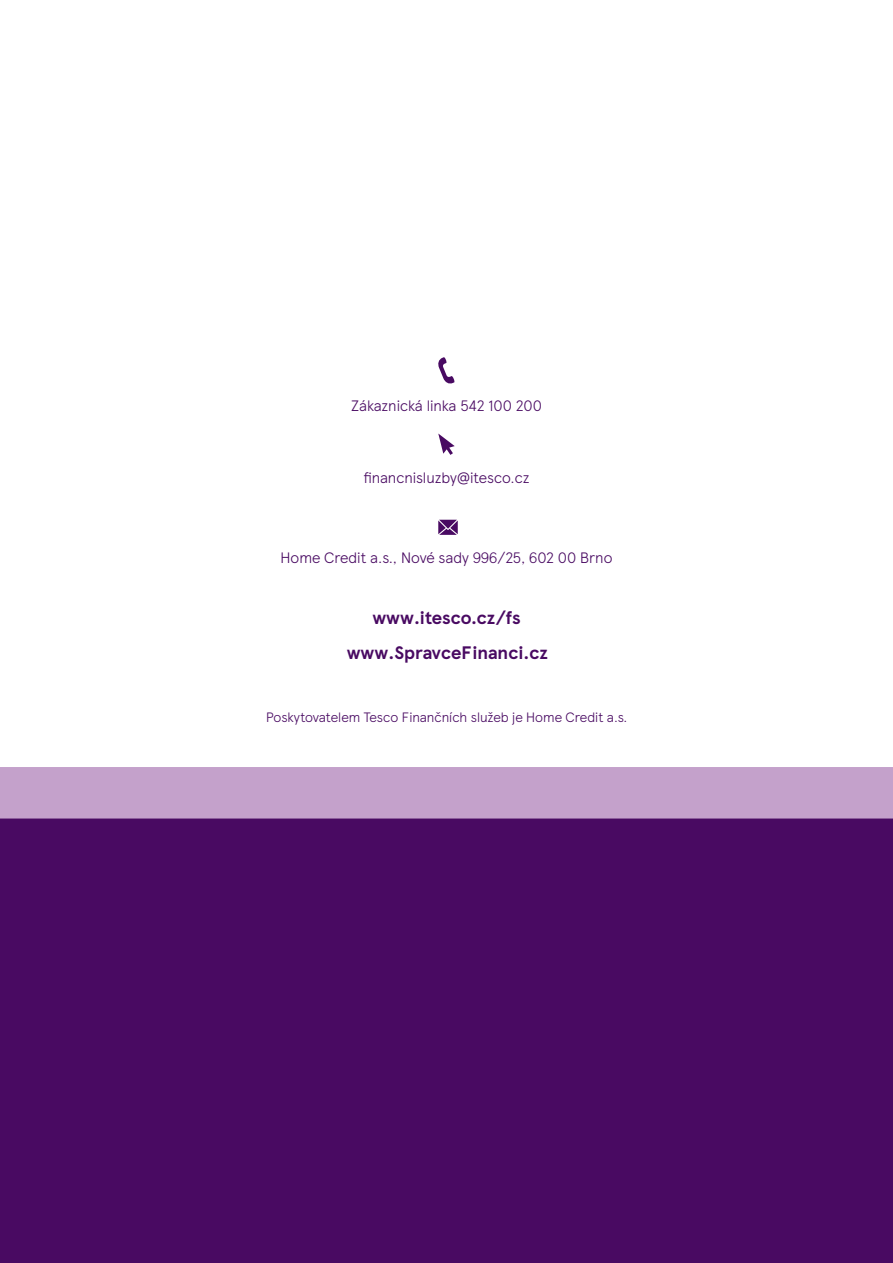
<style>
.page{position:relative;width:893px;height:1263px;background:#fff}
.page>*{position:absolute;margin:0;border:0;box-sizing:border-box;transform-origin:0 0}
.t1{font:700 18px/35.1px "TESCO Modern";color:#490a62;text-align:center}
.t2{font:300 15px "TESCO Modern";color:#490a62}
.t3{font:300 13.5px "TESCO Modern";color:#490a62}
</style>
<div class="page">
<div style="left:0;top:791px;width:893px;height:472px;background:#490a62"></div>
<svg style="left:438px;top:433px;width:17px;height:22px"></svg>
<svg style="left:438px;top:357px;width:17px;height:27px"></svg>
<svg style="left:438px;top:520px;width:20px;height:15px"></svg>
<div style="left:0;top:767px;width:893px;height:51px;background:#c4a1cb"></div>
<p class="t2" style="left:351px;top:394px;width:192px">Zákaznická linka 542 100 200</p>
<p class="t2" style="left:363px;top:467px;width:168px">financnisluzby@itesco.cz</p>
<p class="t2" style="left:281px;top:546px;width:333px">Home Credit a.s., Nové sady 996/25, 602 00 Brno</p>
<p class="t1" style="left:347px;top:599px;width:203px">www.itesco.cz/fs www.SpravceFinanci.cz</p>
<p class="t3" style="left:266px;top:707px;width:363px">Poskytovatelem Tesco Finančních služeb je Home Credit a.s.</p>
</div>
